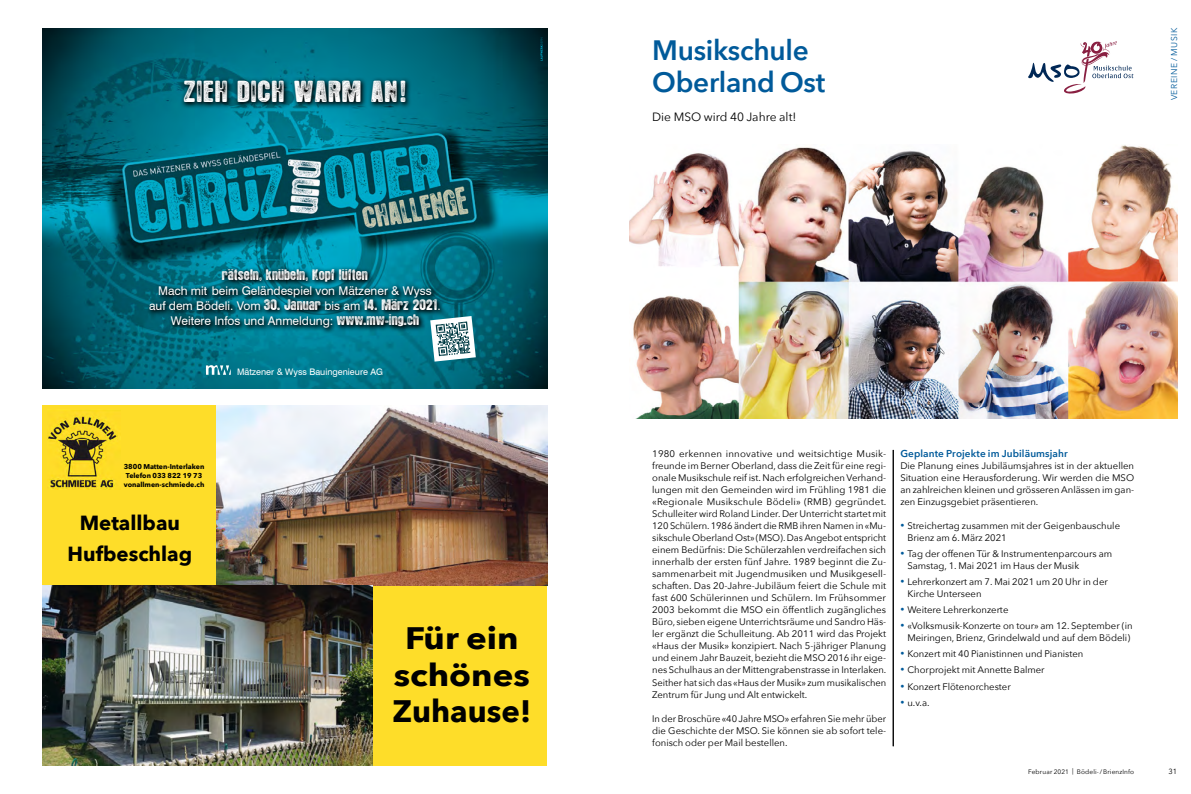
<style>
.page{position:relative;width:1191px;height:794px;background:#fff}
.page>*{position:absolute;margin:0;border:0;box-sizing:border-box;transform-origin:0 0}
.t1{font:700 31px/36px "Avenir Next";color:#000;text-align:center;scale:1.12 1}
.t2{font:600 28px/32px "Avenir Next";letter-spacing:-.01em;color:#005a9a}
.t3{font:24px "Quer";letter-spacing:.08em;color:#fff}
.t4{font:700 20.4px/31.4px "Avenir Next";color:#000;text-align:center}
.t5{font:12px/15px "Swiss 721 BT";color:#fff;text-align:center}
.t6{font:12px "Quer";letter-spacing:.05em;color:#fff}
.t7{font:12px "Avenir Next";color:#000}
.t8{font:600 10px "Avenir Next";letter-spacing:.01em;color:#005a9a}
.t9{font:9.5px/12px "Avenir Next";color:#000;text-align:justify}
.t10{font:9px "Swiss 721 BT";color:#fff}
.t11{font:8.5px "Avenir Next";letter-spacing:.07em;color:#005a9a}
.t12{font:7.5px "Avenir Next";color:#000}
.t13{font:700 7px/9px "Avenir Next";color:#000;text-align:center}
.t14{font:6.5px "Avenir Next";letter-spacing:.02em;color:#000}
.s1{font-family:"Quer"}
.s2{font-size:8px;color:#005a9a}
</style>
<div class="page">
<div style="left:42px;top:405px;width:505px;height:360px;background:#fedd29"></div>
<img style="left:48px;top:410px;width:71px;height:79px">
<img style="left:217px;top:405px;width:330px;height:180px">
<img style="left:42px;top:585px;width:330px;height:180px">
<img style="left:43px;top:29px;width:504px;height:360px">
<svg style="left:180px;top:77px;width:232px;height:32px;background:#00414c"></svg>
<svg style="left:430px;top:316px;width:46px;height:45px"></svg>
<svg style="left:206px;top:365px;width:25px;height:10px"></svg>
<svg style="left:146px;top:266px;width:300px;height:69px;background:#015968"></svg>
<svg style="left:540px;top:38px;width:2px;height:23px"></svg>
<img style="left:629px;top:145px;width:548px;height:273px">
<svg style="left:1028px;top:41px;width:105px;height:53px"></svg>
<hr style="left:893px;top:450px;width:1px;height:296px;background:#000">
<h3 class="t3" style="left:184px;top:80px;width:223px">ZIEH DICH WARM AN!</h3>
<p class="t6" style="left:222px;top:269px;width:147px">rätseln, knübeln, Kopf lüften</p>
<p class="t5" style="left:149px;top:283px;width:293px">Mach mit beim Geländespiel von Mätzener &amp; Wyss auf dem Bödeli. Vom <span class="s1">30. Januar</span> bis am <span class="s1">14. März 2021</span>.<br>Weitere Infos und Anmeldung: <span class="s1">www.mw-ing.ch</span></p>
<p class="t10" style="left:237px;top:366px;width:147px">Mätzener &amp; Wyss Bauingenieure AG</p>
<p class="t13" style="left:124px;top:462px;width:82px">3800 Matten-Interlaken<br>Telefon 033 822 19 73 vonallmen-schmiede.ch</p>
<h3 class="t4" style="left:68px;top:506px;width:126px">Metallbau<br>Hufbeschlag</h3>
<h1 class="t1" style="left:392px;top:620px;width:125px">Für ein schönes<br>Zuhause!</h1>
<h2 class="t2" style="left:652px;top:34px;width:175px">Musikschule<br>Oberland Ost</h2>
<p class="t7" style="left:652px;top:106px;width:146px">Die MSO wird 40 Jahre alt!</p>
<p class="t11" style="left:1167px;top:100px;width:74px;rotate:-90deg">VEREINE / MUSIK</p>
<p class="t9" style="left:652px;top:447px;width:236px">1980 erkennen innovative und weitsichtige Musik&shy;freunde im Berner Oberland, dass die Zeit für eine regi&shy;onale Musikschule reif ist. Nach erfolgreichen Verhand&shy;lungen mit den Gemeinden wird im Frühling 1981 die «Regionale Musikschule Bödeli» (RMB) gegründet.<br>Schulleiter wird Roland Linder. Der Unterricht startet mit 120 Schülern. 1986 ändert die RMB ihren Namen in «Mu&shy;sikschule Oberland Ost» (MSO). Das Angebot entspricht einem Bedürfnis: Die Schülerzahlen verdreifachen sich innerhalb der ersten fünf Jahre. 1989 beginnt die Zu&shy;sammenarbeit mit Jugendmusiken und Musikgesell&shy;schaften. Das 20-Jahre-Jubiläum feiert die Schule mit fast 600 Schülerinnen und Schülern. Im Frühsommer 2003 bekommt die MSO ein öffentlich zugängliches Büro, sieben eigene Unterrichtsräume und Sandro Häs&shy;ler ergänzt die Schulleitung. Ab 2011 wird das Projekt «Haus der Musik» konzipiert. Nach 5-jähriger Planung und einem Jahr Bauzeit, bezieht die MSO 2016 ihr eige&shy;nes Schulhaus an der Mittengrabenstrasse in Interlaken.<br>Seither hat sich das «Haus der Musik» zum musikalischen Zentrum für Jung und Alt entwickelt.</p>
<p class="t9" style="left:652px;top:712px;width:235px">In der Broschüre «40 Jahre MSO» erfahren Sie mehr über die Geschichte der MSO. Sie können sie ab sofort tele&shy;fonisch oder per Mail bestellen.</p>
<p class="t8" style="left:900px;top:445px;width:169px">Geplante Projekte im Jubiläumsjahr</p>
<p class="t9" style="left:900px;top:459px;width:235px">Die Planung eines Jubiläumsjahres ist in der aktuellen Situation eine Herausforderung. Wir werden die MSO an zahlreichen kleinen und grösseren Anlässen im gan&shy;zen Einzugsgebiet präsentieren.</p>
<p class="t9" style="left:907px;top:519px;width:214px;text-indent:-7px"><span class="s2">•</span> Streichertag zusammen mit der Geigenbauschule<br>Brienz am 6. März 2021</p>
<p class="t9" style="left:907px;top:547px;width:206px;text-indent:-7px"><span class="s2">•</span> Tag der offenen Tür &amp; Instrumentenparcours am<br>Samstag, 1. Mai 2021 im Haus der Musik</p>
<p class="t9" style="left:907px;top:575px;width:202px;text-indent:-7px"><span class="s2">•</span> Lehrerkonzert am 7. Mai 2021 um 20 Uhr in der<br>Kirche Unterseen</p>
<p class="t9" style="left:900px;top:603px;width:110px"><span class="s2">•</span> Weitere Lehrerkonzerte</p>
<p class="t9" style="left:900px;top:619px;width:234px;text-align:center"><span class="s2">•</span> «Volksmusik-Konzerte on tour» am 12. September (in<br>Meiringen, Brienz, Grindelwald und auf dem Bödeli)</p>
<p class="t9" style="left:900px;top:647px;width:185px"><span class="s2">•</span> Konzert mit 40 Pianistinnen und Pianisten</p>
<p class="t9" style="left:900px;top:664px;width:146px"><span class="s2">•</span> Chorprojekt mit Annette Balmer</p>
<p class="t9" style="left:900px;top:680px;width:112px"><span class="s2">•</span> Konzert Flötenorchester</p>
<p class="t9" style="left:900px;top:696px;width:31px"><span class="s2">•</span> u.v.a.</p>
<p class="t14" style="left:1028px;top:766px;width:108px">Februar 2021 | Bödeli-/BrienzInfo</p>
<p class="t12" style="left:1168px;top:764px;width:10px">31</p>
</div>
